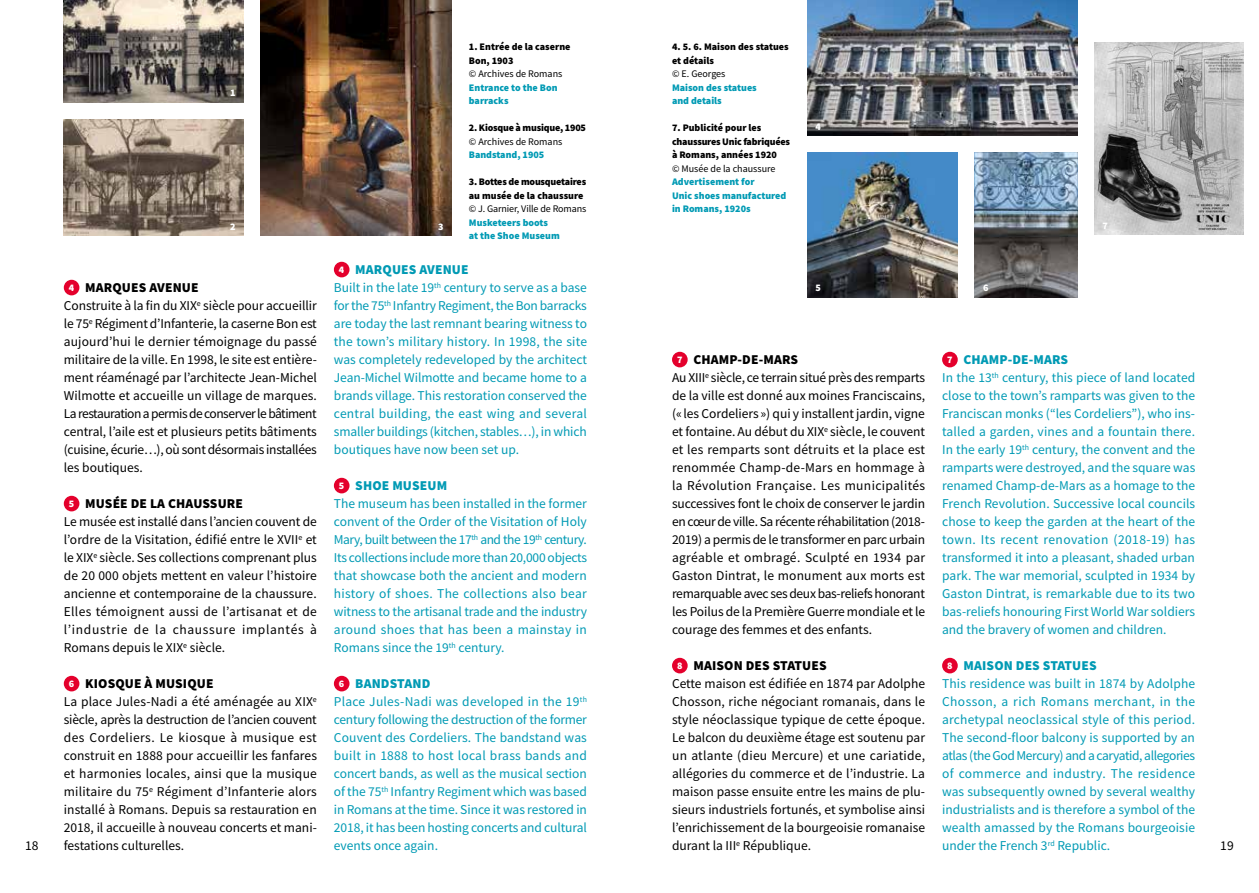
<style>
.page{position:relative;width:1259px;height:893px;background:#fff}
.page>*{position:absolute;margin:0;border:0;box-sizing:border-box;transform-origin:0 0}
.t1{font:13.5px/18px "Source Sans Pro";color:#000}
.t2{font:13.5px/18px "Source Sans Pro";color:#009ab4}
.t3{font:900 10.05px/13.5px "Source Sans Pro";color:#009ab4}
.t4{font:900 10.05px/13.5px "Source Sans Pro";color:#000}
.t5{font:10.05px "Source Sans Pro";color:#000}
.t6{font:900 10.05px/13.5px "Source Sans Pro";letter-spacing:-.02em;color:#000}
.t7{font:900 10.05px "Source Sans Pro";color:#fff}
.s1{font-weight:900;font-size:10.05px;color:#fff}
.s2{font-weight:900}
</style>
<div class="page">
<div style="left:64px;top:280px;width:15px;height:15px;background:#e4002c;border-radius:50%"></div>
<div style="left:64px;top:496px;width:15px;height:15px;background:#e4002c;border-radius:50%"></div>
<div style="left:64px;top:676px;width:15px;height:15px;background:#e4002c;border-radius:50%"></div>
<div style="left:334px;top:262px;width:15px;height:15px;background:#e4002c;border-radius:50%"></div>
<div style="left:334px;top:478px;width:15px;height:15px;background:#e4002c;border-radius:50%"></div>
<div style="left:334px;top:676px;width:15px;height:15px;background:#e4002c;border-radius:50%"></div>
<div style="left:672px;top:352px;width:15px;height:15px;background:#e4002c;border-radius:50%"></div>
<div style="left:672px;top:658px;width:15px;height:15px;background:#e4002c;border-radius:50%"></div>
<div style="left:942px;top:352px;width:15px;height:15px;background:#e4002c;border-radius:50%"></div>
<div style="left:942px;top:658px;width:15px;height:15px;background:#e4002c;border-radius:50%"></div>
<img style="left:64px;top:0;width:180px;height:102px">
<img style="left:261px;top:0;width:191px;height:236px">
<img style="left:64px;top:119px;width:180px;height:117px">
<img style="left:807px;top:0;width:270px;height:135px">
<img style="left:807px;top:152px;width:150px;height:145px">
<img style="left:974px;top:152px;width:103px;height:145px">
<img style="left:1094px;top:43px;width:149px;height:191px">
<p class="t7" style="left:230px;top:86px;width:7px">1</p>
<p class="t7" style="left:230px;top:220px;width:7px">2</p>
<p class="t7" style="left:438px;top:220px;width:7px">3</p>
<p class="t4" style="left:469px;top:40px;width:103px">1. Entrée de la caserne<br>Bon, 1903</p>
<p class="t5" style="left:469px;top:67px;width:95px">© Archives de Romans</p>
<p class="t3" style="left:469px;top:80px;width:90px">Entrance to the Bon barracks</p>
<p class="t6" style="left:469px;top:121px;width:119px">2. Kiosque à musique, 1905</p>
<p class="t5" style="left:469px;top:135px;width:95px">© Archives de Romans</p>
<p class="t3" style="left:469px;top:148px;width:77px">Bandstand, 1905</p>
<p class="t6" style="left:469px;top:175px;width:119px">3. Bottes de mousquetaires au musée de la chaussure</p>
<p class="t5" style="left:469px;top:202px;width:119px">© J. Garnier, Ville de Romans</p>
<p class="t3" style="left:469px;top:215px;width:92px">Musketeers boots<br>at the Shoe Museum</p>
<p class="t4" style="left:672px;top:40px;width:118px">4. 5. 6. Maison des statues et détails</p>
<p class="t5" style="left:672px;top:67px;width:55px">© E. Georges</p>
<p class="t3" style="left:672px;top:80px;width:86px">Maison des statues and details</p>
<p class="t4" style="left:672px;top:121px;width:119px">7. Publicité pour les chaussures Unic fabriquées à Romans, années 1920</p>
<p class="t5" style="left:672px;top:162px;width:105px">© Musée de la chaussure</p>
<p class="t3" style="left:672px;top:175px;width:116px">Advertisement for<br>Unic shoes manufactured in Romans, 1920s</p>
<p class="t7" style="left:815px;top:119px;width:7px">4</p>
<p class="t7" style="left:1102px;top:218px;width:7px">7</p>
<p class="t2" style="left:334px;top:261px;width:255px;text-indent:5px"><span class="s1">4</span> <span class="s2">MARQUES AVENUE<br></span>Built in the late 19<sup>th</sup> century to serve as a base for the 75<sup>th</sup> Infantry Regiment, the Bon barracks are today the last remnant bearing witness to the town’s military history. In 1998, the site was completely redeveloped by the architect Jean-Michel Wilmotte and became home to a brands village. This restoration conserved the central building, the east wing and several smaller buildings (kitchen, stables…), in which boutiques have now been set up.</p>
<p class="t2" style="left:334px;top:477px;width:255px;text-indent:5px"><span class="s1">5</span> <span class="s2">SHOE MUSEUM<br></span>The museum has been installed in the former convent of the Order of the Visitation of Holy Mary, built between the 17<sup>th</sup> and the 19<sup>th</sup> century.<br>Its collections include more than 20,000 objects that showcase both the ancient and modern history of shoes. The collections also bear witness to the artisanal trade and the industry around shoes that has been a mainstay in Romans since the 19<sup>th</sup> century.</p>
<p class="t2" style="left:334px;top:675px;width:255px;text-indent:5px"><span class="s1">6</span> <span class="s2">BANDSTAND<br></span>Place Jules-Nadi was developed in the 19<sup>th </sup>century following the destruction of the former Couvent des Cordeliers. The bandstand was built in 1888 to host local brass bands and concert bands, as well as the musical section of the 75<sup>th</sup> Infantry Regiment which was based in Romans at the time. Since it was restored in 2018, it has been hosting concerts and cultural events once again.</p>
<p class="t1" style="left:64px;top:279px;width:255px;text-indent:5px"><span class="s1">4</span> <span class="s2">MARQUES AVENUE<br></span>Construite à la fin du XIX<sup>e</sup> siècle pour accueillir le 75<sup>e</sup> Régiment d’Infanterie, la caserne Bon est aujourd’hui le dernier témoignage du passé militaire de la ville. En 1998, le site est entière&shy;ment réaménagé par l’architecte Jean-Michel Wilmotte et accueille un village de marques.<br>La restauration a permis de conserver le bâtiment central, l’aile est et plusieurs petits bâtiments (cuisine, écurie…), où sont désormais installées les boutiques.</p>
<p class="t1" style="left:64px;top:495px;width:255px;text-indent:5px"><span class="s1">5</span> <span class="s2">MUSÉE DE LA CHAUSSURE<br></span>Le musée est installé dans l’ancien couvent de l’ordre de la Visitation, édifié entre le XVII<sup>e</sup> et le XIX<sup>e</sup> siècle. Ses collections comprenant plus de 20 000 objets mettent en valeur l’histoire ancienne et contemporaine de la chaussure.<br>Elles témoignent aussi de l’artisanat et de l’industrie de la chaussure implantés à Romans depuis le XIX<sup>e</sup> siècle.</p>
<p class="t1" style="left:64px;top:675px;width:255px;text-indent:5px"><span class="s1">6</span> <span class="s2">KIOSQUE À MUSIQUE<br></span>La place Jules-Nadi a été aménagée au XIX<sup>e </sup>siècle, après la destruction de l’ancien couvent des Cordeliers. Le kiosque à musique est construit en 1888 pour accueillir les fanfares et harmonies locales, ainsi que la musique militaire du 75<sup>e</sup> Régiment d’Infanterie alors installé à Romans. Depuis sa restauration en 2018, il accueille à nouveau concerts et mani&shy;festations culturelles.</p>
<p class="t7" style="left:815px;top:281px;width:7px">5</p>
<p class="t7" style="left:983px;top:281px;width:7px">6</p>
<p class="t1" style="left:672px;top:351px;width:255px;text-indent:5px"><span class="s1">7</span> <span class="s2">CHAMP-DE-MARS<br></span>Au XIII<sup>e</sup> siècle, ce terrain situé près des remparts de la ville est donné aux moines Franciscains, (« les Cordeliers ») qui y installent jardin, vigne et fontaine. Au début du XIX<sup>e</sup> siècle, le couvent et les remparts sont détruits et la place est renommée Champ-de-Mars en hommage à la Révolution Française. Les municipalités successives font le choix de conserver le jardin en cœur de ville. Sa récente réhabilitation (2018- 2019) a permis de le transformer en parc urbain agréable et ombragé. Sculpté en 1934 par Gaston Dintrat, le monument aux morts est remarquable avec ses deux bas-reliefs honorant les Poilus de la Première Guerre mondiale et le courage des femmes et des enfants.</p>
<p class="t1" style="left:672px;top:657px;width:255px;text-indent:5px"><span class="s1">8</span> <span class="s2">MAISON DES STATUES<br></span>Cette maison est édifiée en 1874 par Adolphe Chosson, riche négociant romanais, dans le style néoclassique typique de cette époque.<br>Le balcon du deuxième étage est soutenu par un atlante (dieu Mercure) et une cariatide, allégories du commerce et de l’industrie. La maison passe ensuite entre les mains de plu&shy;sieurs industriels fortunés, et symbolise ainsi l’enrichissement de la bourgeoisie romanaise durant la III<sup>e</sup> République.</p>
<p class="t2" style="left:942px;top:351px;width:255px;text-indent:5px"><span class="s1">7</span> <span class="s2">CHAMP-DE-MARS<br></span>In the 13<sup>th</sup> century, this piece of land located close to the town’s ramparts was given to the Franciscan monks (“les Cordeliers”), who ins&shy;talled a garden, vines and a fountain there.<br>In the early 19<sup>th</sup> century, the convent and the ramparts were destroyed, and the square was renamed Champ-de-Mars as a homage to the French Revolution. Successive local councils chose to keep the garden at the heart of the town. Its recent renovation (2018-19) has transformed it into a pleasant, shaded urban park. The war memorial, sculpted in 1934 by Gaston Dintrat, is remarkable due to its two bas-reliefs honouring First World War soldiers and the bravery of women and children.</p>
<p class="t2" style="left:942px;top:657px;width:255px;text-indent:5px"><span class="s1">8</span> <span class="s2">MAISON DES STATUES<br></span>This residence was built in 1874 by Adolphe Chosson, a rich Romans merchant, in the archetypal neoclassical style of this period.<br>The second-floor balcony is supported by an atlas (the God Mercury) and a caryatid, allegories of commerce and industry. The residence was subsequently owned by several wealthy industrialists and is therefore a symbol of the wealth amassed by the Romans bourgeoisie under the French 3<sup>rd</sup> Republic.</p>
<p class="t1" style="left:25px;top:837px;width:15px">18</p>
<p class="t1" style="left:1220px;top:837px;width:15px">19</p>
</div>
